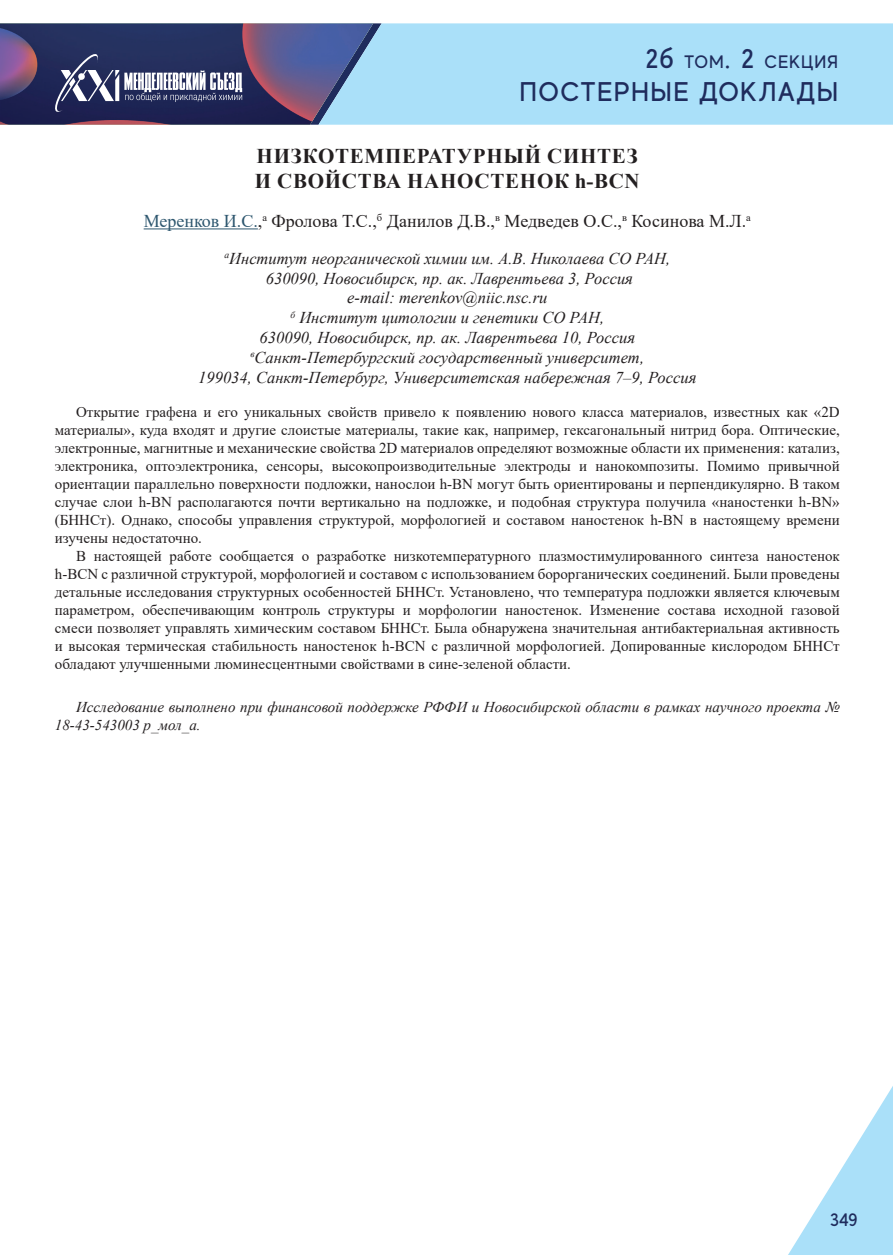
<style>
.page{position:relative;width:893px;height:1255px;background:#fff}
.page>*{position:absolute;margin:0;border:0;box-sizing:border-box;transform-origin:0 0}
.t1{font:500 27px "MADE Evolve Sans";letter-spacing:.05em;color:#1f2c5d}
.t2{font:700 21px/25.2px "Times New Roman";letter-spacing:.035em;color:#231f20}
.t3{font:18px "Times New Roman";color:#231f20}
.t4{font:500 18px "MADE Evolve Sans";letter-spacing:.05em;color:#1f2c5d}
.t5{font:italic 16.5px/19.8px "Times New Roman";color:#231f20;text-align:center}
.t6{font:15px/18px "Times New Roman";color:#231f20;text-align:justify}
.t7{font:italic 15px/18px "Times New Roman";color:#231f20}
.s1{font-size:27px}
.s2{color:#2e576f}
</style>
<div class="page">
<div style="left:382px;top:23px;width:511px;height:102px;background:#aae0f9"></div>
<svg style="left:788px;top:1086px;width:105px;height:168px"></svg>
<svg style="left:0;top:23px;width:382px;height:102px;background:#51547e"></svg>
<hr style="left:144px;top:228px;width:114px;height:1px;background:#2e576f">
<p class="t4" style="left:645px;top:51px;width:194px"><span class="s1">2б</span> ТОМ<span class="s1">. 2</span> СЕКЦИЯ</p>
<h1 class="t1" style="left:520px;top:74px;width:320px">ПОСТЕРНЫЕ ДОКЛАДЫ</h1>
<h2 class="t2" style="left:255px;top:143px;width:386px">НИЗКОТЕМПЕРАТУРНЫЙ СИНТЕЗ<br>И СВОЙСТВА НАНОСТЕНОК h-BCN</h2>
<p class="t3" style="left:144px;top:208px;width:609px"><span class="s2">Меренков И.С.</span>,<sup>а</sup> Фролова Т.С.,<sup>б</sup> Данилов Д.В.,<sup>в</sup> Медведев О.С.,<sup>в</sup> Косинова М.Л.<sup>а</sup></p>
<p class="t5" style="left:198px;top:248px;width:500px"><sup>а</sup>Институт неорганической химии им. А.В. Николаева СО РАН, 630090, Новосибирск, пр. ак. Лаврентьева 3, Россия<br>e-mail: merenkov@niic.nsc.ru<br><sup>б</sup> Институт цитологии и генетики СО РАН,<br>630090, Новосибирск, пр. ак. Лаврентьева 10, Россия <sup>в</sup>Санкт-Петербургский государственный университет,<br>199034, Санкт-Петербург, Университетская набережная 7–9, Россия</p>
<p class="t6" style="left:55px;top:402px;width:786px;text-indent:21px">Открытие графена и его уникальных свойств привело к появлению нового класса материалов, известных как «2D материалы», куда входят и другие слоистые материалы, такие как, например, гексагональный нитрид бора. Оптические, электронные, магнитные и механические свойства 2D материалов определяют возможные области их применения: катализ, электроника, оптоэлектроника, сенсоры, высокопроизводительные электроды и нанокомпозиты. Помимо привычной ориентации параллельно поверхности подложки, нанослои h-BN могут быть ориентированы и перпендикулярно. В таком случае слои h-BN располагаются почти вертикально на подложке, и подобная структура получила «наностенки h-BN» (БННСт). Однако, способы управления структурой, морфологией и составом наностенок h-BN в настоящему времени изучены недостаточно.</p>
<p class="t6" style="left:55px;top:546px;width:786px;text-indent:21px">В настоящей работе сообщается о разработке низкотемпературного плазмостимулированного синтеза наностенок h-BCN с различной структурой, морфологией и составом с использованием борорганических соединений. Были проведены детальные исследования структурных особенностей БННСт. Установлено, что температура подложки является ключевым параметром, обеспечивающим контроль структуры и морфологии наностенок. Изменение состава исходной газовой смеси позволяет управлять химическим составом БННСт. Была обнаружена значительная антибактериальная активность и высокая термическая стабильность наностенок h-BCN с различной морфологией. Допированные кислородом БННСт обладают улучшенными люминесцентными свойствами в сине-зеленой области.</p>
<p class="t7" style="left:55px;top:697px;width:786px;text-indent:21px">Исследование выполнено при финансовой поддержке РФФИ и Новосибирской области в рамках научного проекта №<br>18-43-543003 р_мол_а.</p>
<p class="t4" style="left:830px;top:1208px;width:29px">349</p>
</div>
